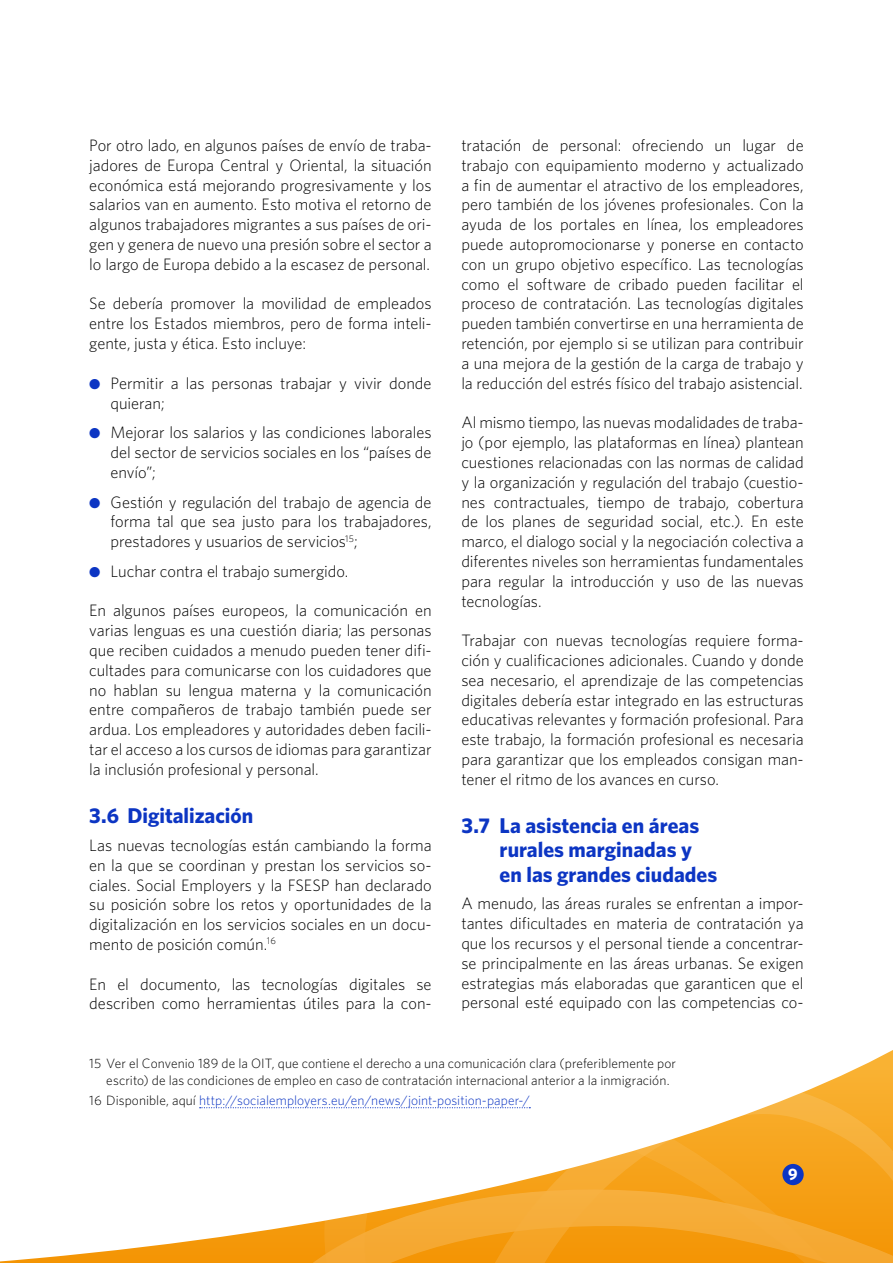
<style>
.page{position:relative;width:893px;height:1263px;background:#fff}
.page>*{position:absolute;margin:0;border:0;box-sizing:border-box;transform-origin:0 0}
.t1{font:700 21.45px/24.3px "Whitney";color:#0c35c3}
.t2{font:300 16.5px/19.8px "Whitney";letter-spacing:-.005em;color:#000;text-align:justify}
.t3{font:700 16.5px "Whitney";color:#fff}
.t4{font:300 13.5px/16.2px "Whitney";letter-spacing:.005em;color:#000}
.t5{font:300 13.5px "Whitney";letter-spacing:.005em;color:#0c35c3}
.s1{color:#0c35c3}
.s2{color:#000}
</style>
<div class="page">
<svg style="left:0;top:1050px;width:893px;height:213px"></svg>
<svg style="left:324px;top:1078px;width:567px;height:111px"></svg>
<svg style="left:244px;top:1189px;width:199px;height:74px"></svg>
<svg style="left:443px;top:1084px;width:450px;height:179px"></svg>
<div style="left:782px;top:1164px;width:22px;height:21px;background:#0c35c3;border-radius:50%"></div>
<svg style="left:200px;top:1107px;width:330px;height:1px"></svg>
<p class="t2" style="left:89px;top:135px;width:344px">Por otro lado, en algunos países de envío de traba&shy;jadores de Europa Central y Oriental, la situación económica está mejorando progresivamente y los salarios van en aumento. Esto motiva el retorno de algunos trabajadores migrantes a sus países de ori&shy;gen y genera de nuevo una presión sobre el sector a lo largo de Europa debido a la escasez de personal.</p>
<p class="t2" style="left:89px;top:294px;width:344px">Se debería promover la movilidad de empleados entre los Estados miembros, pero de forma inteli&shy;gente, justa y ética. Esto incluye:</p>
<p class="t2" style="left:111px;top:373px;width:323px;text-indent:-21px"><span class="s1">●</span> Permitir a las personas trabajar y vivir donde quieran;</p>
<p class="t2" style="left:111px;top:422px;width:323px;text-indent:-21px"><span class="s1">●</span> Mejorar los salarios y las condiciones laborales del sector de servicios sociales en los “países de envío”;</p>
<p class="t2" style="left:111px;top:492px;width:323px;text-indent:-21px"><span class="s1">●</span> Gestión y regulación del trabajo de agencia de forma tal que sea justo para los trabajadores, prestadores y usuarios de servicios<sup>15</sup>;</p>
<p class="t2" style="left:89px;top:561px;width:261px"><span class="s1">●</span> Luchar contra el trabajo sumergido.</p>
<p class="t2" style="left:89px;top:600px;width:344px">En algunos países europeos, la comunicación en varias lenguas es una cuestión diaria; las personas que reciben cuidados a menudo pueden tener difi&shy;cultades para comunicarse con los cuidadores que no hablan su lengua materna y la comunicación entre compañeros de trabajo también puede ser ardua. Los empleadores y autoridades deben facili&shy;tar el acceso a los cursos de idiomas para garantizar la inclusión profesional y personal.</p>
<h1 class="t1" style="left:89px;top:803px;width:165px">3.6 Digitalización</h1>
<p class="t2" style="left:89px;top:835px;width:344px">Las nuevas tecnologías están cambiando la forma en la que se coordinan y prestan los servicios so&shy;ciales. Social Employers y la FSESP han declarado su posición sobre los retos y oportunidades de la digitalización en los servicios sociales en un docu&shy;mento de posición común.<sup>16</sup></p>
<p class="t2" style="left:89px;top:973px;width:344px">En el documento, las tecnologías digitales se describen como herramientas útiles para la con-</p>
<p class="t2" style="left:461px;top:135px;width:344px">tratación de personal: ofreciendo un lugar de trabajo con equipamiento moderno y actualizado a fin de aumentar el atractivo de los empleadores, pero también de los jóvenes profesionales. Con la ayuda de los portales en línea, los empleadores puede autopromocionarse y ponerse en contacto con un grupo objetivo específico. Las tecnologías como el software de cribado pueden facilitar el proceso de contratación. Las tecnologías digitales pueden también convertirse en una herramienta de retención, por ejemplo si se utilizan para contribuir a una mejora de la gestión de la carga de trabajo y la reducción del estrés físico del trabajo asistencial.</p>
<p class="t2" style="left:461px;top:412px;width:344px">Al mismo tiempo, las nuevas modalidades de traba&shy;jo (por ejemplo, las plataformas en línea) plantean cuestiones relacionadas con las normas de calidad y la organización y regulación del trabajo (cuestio&shy;nes contractuales, tiempo de trabajo, cobertura de los planes de seguridad social, etc.). En este marco, el dialogo social y la negociación colectiva a diferentes niveles son herramientas fundamentales para regular la introducción y uso de las nuevas tecnologías.</p>
<p class="t2" style="left:461px;top:630px;width:344px">Trabajar con nuevas tecnologías requiere forma&shy;ción y cualificaciones adicionales. Cuando y donde sea necesario, el aprendizaje de las competencias digitales debería estar integrado en las estructuras educativas relevantes y formación profesional. Para este trabajo, la formación profesional es necesaria para garantizar que los empleados consigan man&shy;tener el ritmo de los avances en curso.</p>
<h1 class="t1" style="left:500px;top:813px;width:219px;text-indent:-38px">3.7 La asistencia en áreas rurales marginadas y en las grandes ciudades</h1>
<p class="t2" style="left:461px;top:893px;width:344px">A menudo, las áreas rurales se enfrentan a impor&shy;tantes dificultades en materia de contratación ya que los recursos y el personal tiende a concentrar&shy;se principalmente en las áreas urbanas. Se exigen estrategias más elaboradas que garanticen que el personal esté equipado con las competencias co-</p>
<p class="t4" style="left:106px;top:1055px;width:571px;text-indent:-17px">15 Ver el Convenio 189 de la OIT, que contiene el derecho a una comunicación clara (preferiblemente por escrito) de las condiciones de empleo en caso de contratación internacional anterior a la inmigración.</p>
<p class="t5" style="left:89px;top:1092px;width:442px"><span class="s2">16 Disponible, aquí</span> http://socialemployers.eu/en/news/joint-position-paper-/</p>
<p class="t3" style="left:788px;top:1164px;width:11px">9</p>
</div>
